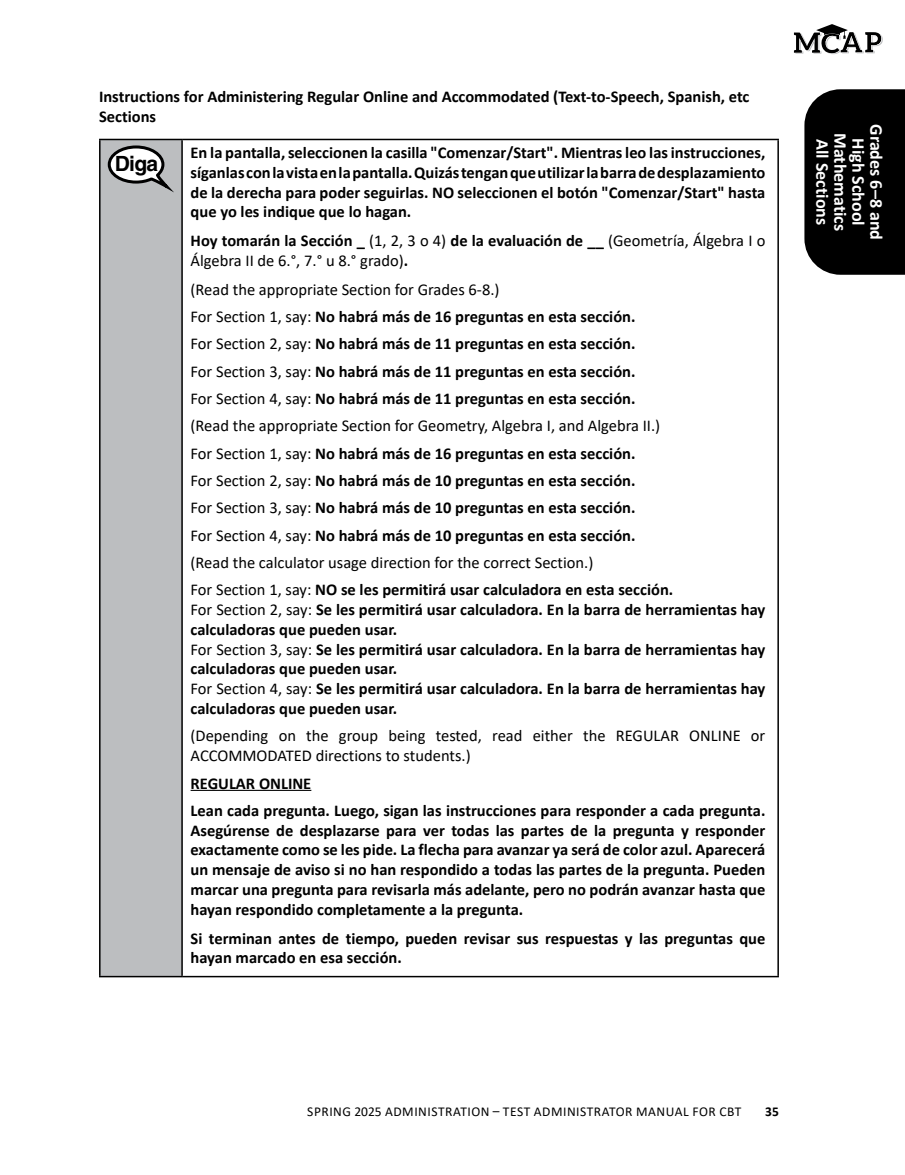
<style>
.page{position:relative;width:905px;height:1175px;background:#fff}
.page>*{position:absolute;margin:0;border:0;box-sizing:border-box;transform-origin:0 0}
.t1{font:700 21px "Helvetica LT Std";color:#000}
.t2{font:700 18px "Calibri";color:#fff}
.H3_NoTOC{font:700 16.5px/19.8px "Calibri";color:#000}
.t3{font:16.5px/19.8px "Calibri";color:#000}
.t4{font:13.5px "Calibri";letter-spacing:.04em;color:#000}
.t5{font:700 13.5px "Calibri";color:#000}
.s1{font-weight:700}
.s2{font-weight:400}
</style>
<div class="page">
<svg style="left:804px;top:89px;width:100px;height:186px;background:#0d0d0d"></svg>
<svg style="left:793px;top:24px;width:89px;height:30px"></svg>
<div style="left:100px;top:139px;width:82px;height:837px;background:#bcbec0"></div>
<hr style="left:99px;top:140px;width:1px;height:835px;background:#000">
<hr style="left:181px;top:140px;width:2px;height:835px;background:#000">
<hr style="left:777px;top:140px;width:1px;height:835px;background:#000">
<hr style="left:99px;top:975px;width:83px;height:2px;background:#000">
<hr style="left:182px;top:975px;width:596px;height:2px;background:#000">
<hr style="left:99px;top:139px;width:83px;height:1px;background:#000">
<hr style="left:182px;top:139px;width:596px;height:1px;background:#000">
<svg style="left:108px;top:145px;width:62px;height:44px"></svg>
<hr style="left:190px;top:790px;width:121px;height:1px;background:#000">
<h3 class="H3_NoTOC" style="left:99px;top:87px;width:652px">Instructions for Administering Regular Online and Accommodated (Text-to-Speech, Spanish, etc<br>Sections</h3>
<p class="t1" style="left:115px;top:151px;width:45px">Diga</p>
<p class="H3_NoTOC" style="left:190px;top:142px;width:576px;text-align:justify">En la pantalla, seleccionen la casilla "Comenzar/Start". Mientras leo las instrucciones, síganlas con la vista en la pantalla. Quizás tengan que utilizar la barra de desplazamiento de la derecha para poder seguirlas. NO seleccionen el botón "Comenzar/Start" hasta que yo les indique que lo hagan.</p>
<p class="t3" style="left:190px;top:230px;width:576px"><span class="s1">Hoy tomarán la Sección _</span> (1, 2, 3 o 4) <span class="s1">de la evaluación de __</span> (Geometría, Álgebra I o<br>Álgebra II de 6.°, 7.° u 8.° grado)<span class="s1">.</span></p>
<p class="H3_NoTOC" style="left:190px;top:275px;width:484px;line-height:27.3px"><span class="s2">(Read the appropriate Section for Grades 6-8.)<br>For Section 1, say:</span> No habrá más de 16 preguntas en esta sección.<br><span class="s2">For Section 2, say:</span> No habrá más de 11 preguntas en esta sección.<br><span class="s2">For Section 3, say:</span> No habrá más de 11 preguntas en esta sección.<br><span class="s2">For Section 4, say:</span> No habrá más de 11 preguntas en esta sección. <span class="s2">(Read the appropriate Section for Geometry, Algebra I, and Algebra II.)<br>For Section 1, say:</span> No habrá más de 16 preguntas en esta sección.<br><span class="s2">For Section 2, say:</span> No habrá más de 10 preguntas en esta sección.<br><span class="s2">For Section 3, say:</span> No habrá más de 10 preguntas en esta sección.<br><span class="s2">For Section 4, say:</span> No habrá más de 10 preguntas en esta sección. <span class="s2">(Read the calculator usage direction for the correct Section.)<br>For Section 1, say:</span> NO se les permitirá usar calculadora en esta sección.</p>
<p class="H3_NoTOC" style="left:190px;top:599px;width:576px"><span class="s2">For Section 2, say:</span> Se les permitirá usar calculadora. En la barra de herramientas hay calculadoras que pueden usar.<br><span class="s2">For Section 3, say:</span> Se les permitirá usar calculadora. En la barra de herramientas hay calculadoras que pueden usar.<br><span class="s2">For Section 4, say:</span> Se les permitirá usar calculadora. En la barra de herramientas hay calculadoras que pueden usar.</p>
<p class="t3" style="left:190px;top:725px;width:576px">(Depending on the group being tested, read either the REGULAR ONLINE or<br>ACCOMMODATED directions to students.)</p>
<p class="H3_NoTOC" style="left:190px;top:769px;width:576px;line-height:27.3px">REGULAR ONLINE<br>Lean cada pregunta. Luego, sigan las instrucciones para responder a cada pregunta.</p>
<p class="H3_NoTOC" style="left:190px;top:820px;width:576px;text-align:justify">Asegúrense de desplazarse para ver todas las partes de la pregunta y responder exactamente como se les pide. La flecha para avanzar ya será de color azul. Aparecerá un mensaje de aviso si no han respondido a todas las partes de la pregunta. Pueden marcar una pregunta para revisarla más adelante, pero no podrán avanzar hasta que hayan respondido completamente a la pregunta.</p>
<p class="H3_NoTOC" style="left:190px;top:928px;width:576px">Si terminan antes de tiempo, pueden revisar sus respuestas y las preguntas que hayan marcado en esa sección.</p>
<p class="t2" style="left:889px;top:124px;width:117px;rotate:90deg">Grades 6–8 and</p>
<p class="t2" style="left:835px;top:139px;width:88px;rotate:90deg">All Sections</p>
<p class="t2" style="left:853px;top:133px;width:100px;rotate:90deg">Mathematics</p>
<p class="t2" style="left:871px;top:138px;width:89px;rotate:90deg">High School</p>
<p class="t4" style="left:307px;top:1102px;width:435px">SPRING 2025 ADMINISTRATION – TEST ADMINISTRATOR MANUAL FOR CBT</p>
<p class="t5" style="left:765px;top:1102px;width:15px">35</p>
</div>
